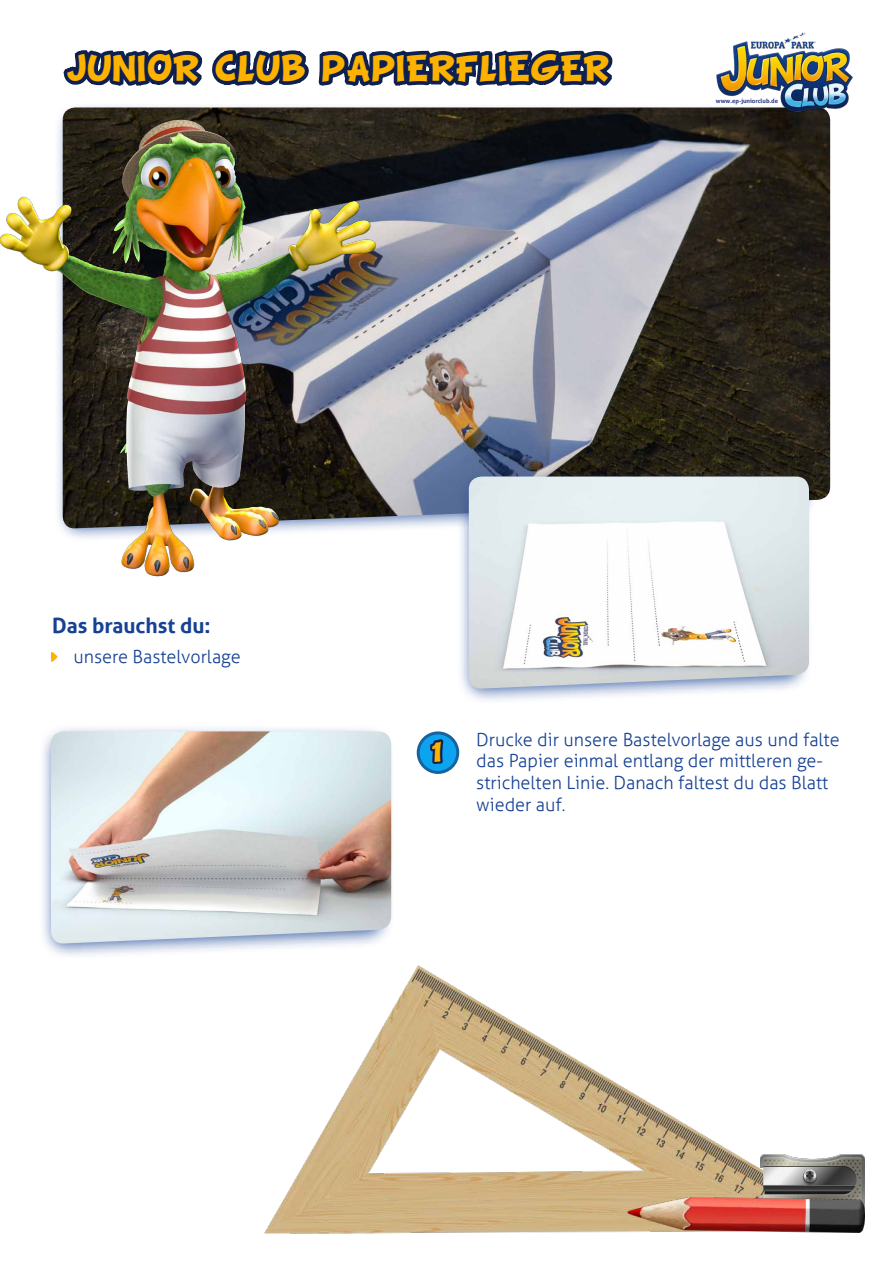
<style>
.page{position:relative;width:893px;height:1263px;background:#fff}
.page>*{position:absolute;margin:0;border:0;box-sizing:border-box;transform-origin:0 0}
.t1{font:30px "EPJC Cartoon Shout";color:#feb200}
.t2{font:22.5px "EPJC Cartoon Shout";color:#feb200}
.t3{font:700 21px "Aller";color:#164194}
.t4{font:300 18px/21.6px "Aller";color:#164194}
.t5{font:700 6px "Aller";color:#283583}
</style>
<div class="page">
<div style="left:39px;top:723px;width:356px;height:236px;background:#164194;opacity:.75"></div>
<img style="left:51px;top:766px;width:340px;height:178px">
<img style="left:616px;top:107px;width:214px;height:395px">
<svg style="left:418px;top:733px;width:40px;height:39px"></svg>
<div style="left:417px;top:731px;width:42px;height:43px;border:3px solid #16639d;border-radius:50%"></div>
<img style="left:716px;top:32px;width:137px;height:81px">
<div style="left:457px;top:469px;width:355px;height:236px;background:#164194;opacity:.75"></div>
<img style="left:616px;top:476px;width:193px;height:213px">
<img style="left:0;top:196px;width:51px;height:76px">
<img style="left:51px;top:49px;width:565px;height:717px">
<img style="left:264px;top:965px;width:599px;height:268px">
<img style="left:760px;top:1155px;width:104px;height:42px">
<img style="left:627px;top:1197px;width:237px;height:35px">
<h1 class="t1" style="left:66px;top:51px;width:545px">JUNIOR CLUB PAPIERFLIEGER</h1>
<p class="t5" style="left:716px;top:97px;width:64px">www.ep-juniorclub.de</p>
<p class="t3" style="left:52px;top:613px;width:160px">Das brauchst du:</p>
<p class="t4" style="left:73px;top:646px;width:169px">unsere Bastelvorlage</p>
<p class="t2" style="left:431px;top:739px;width:12px">1</p>
<p class="t4" style="left:476px;top:729px;width:365px">Drucke dir unsere Bastelvorlage aus und falte das Papier einmal entlang der mittleren ge&shy;strichelten Linie. Danach faltest du das Blatt wieder auf.</p>
</div>
